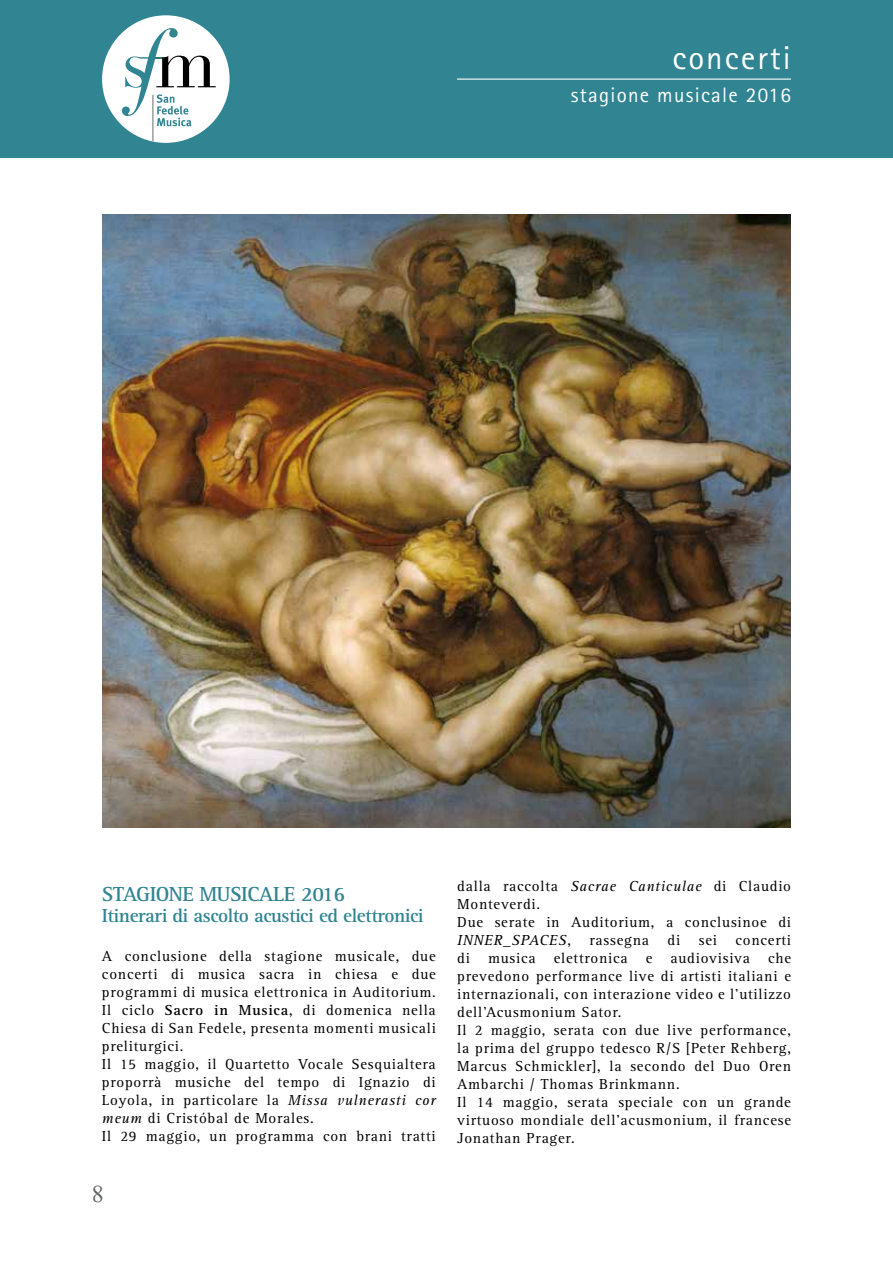
<style>
.page{position:relative;width:893px;height:1263px;background:#fff}
.page>*{position:absolute;margin:0;border:0;box-sizing:border-box;transform-origin:0 0}
.t1{font:33px "Agfa Rotis Sans Serif";letter-spacing:.06em;color:#fff}
.t2{font:24px "Times New Roman";color:#656669}
.t3{font:21px "Agfa Rotis Sans Serif";letter-spacing:.06em;color:#fff}
.t4{font:700 21px "Rotis Serif";letter-spacing:-.025em;color:#318491}
.t5{font:700 19.5px "Rotis Serif";letter-spacing:-.025em;color:#318491}
.t6{font:15px/18px "Rotis Serif";letter-spacing:.05em;color:#000}
.s1{font-weight:700}
.s2{font-style:italic}
</style>
<div class="page">
<div style="left:0;top:0;width:893px;height:157px;background:#318491"></div>
<div style="left:102px;top:15px;width:128px;height:128px;background:#fff;border-radius:50%"></div>
<hr style="left:153px;top:95px;width:1px;height:48px;background:#000">
<svg style="left:122px;top:28px;width:94px;height:98px"></svg>
<hr style="left:153px;top:94px;width:1px;height:48px;background:#fff">
<hr style="left:457px;top:79px;width:334px;height:1px;background:#fff">
<img style="left:102px;top:215px;width:689px;height:612px">
<h1 class="t1" style="left:672px;top:39px;width:120px">concerti</h1>
<h3 class="t3" style="left:571px;top:82px;width:222px">stagione musicale 2016</h3>
<h3 class="t4" style="left:102px;top:882px;width:245px">STAGIONE MUSICALE 2016</h3>
<h3 class="t5" style="left:102px;top:904px;width:323px">Itinerari di ascolto acustici ed elettronici</h3>
<p class="t6" style="left:102px;top:948px;width:335px">A conclusione della stagione musicale, due concerti di musica sacra in chiesa e due programmi di musica elettronica in Auditorium.<br>Il ciclo <span class="s1">Sacro in Musica</span>, di domenica nella Chiesa di San Fedele, presenta momenti musicali preliturgici.<br>Il 15 maggio, il Quartetto Vocale Sesquialtera proporrà musiche del tempo di Ignazio di Loyola, in particolare la <span class="s2">Missa vulnerasti cor meum</span> di Cristóbal de Morales.<br>Il 29 maggio, un programma con brani tratti</p>
<h2 class="t2" style="left:92px;top:1177px;width:13px">8</h2>
<p class="t6" style="left:457px;top:877px;width:335px">dalla raccolta <span class="s2">Sacrae Canticulae</span> di Claudio Monteverdi.<br>Due serate in Auditorium, a conclusinoe di <span class="s2">INNER_SPACES</span>, rassegna di sei concerti di musica elettronica e audiovisiva che prevedono performance live di artisti italiani e internazionali, con interazione video e l’utilizzo dell’Acusmonium Sator.<br>Il 2 maggio, serata con due live performance, la prima del gruppo tedesco R/S [Peter Rehberg, Marcus Schmickler], la secondo del Duo Oren Ambarchi / Thomas Brinkmann.<br>Il 14 maggio, serata speciale con un grande virtuoso mondiale dell’acusmonium, il francese Jonathan Prager.</p>
</div>
